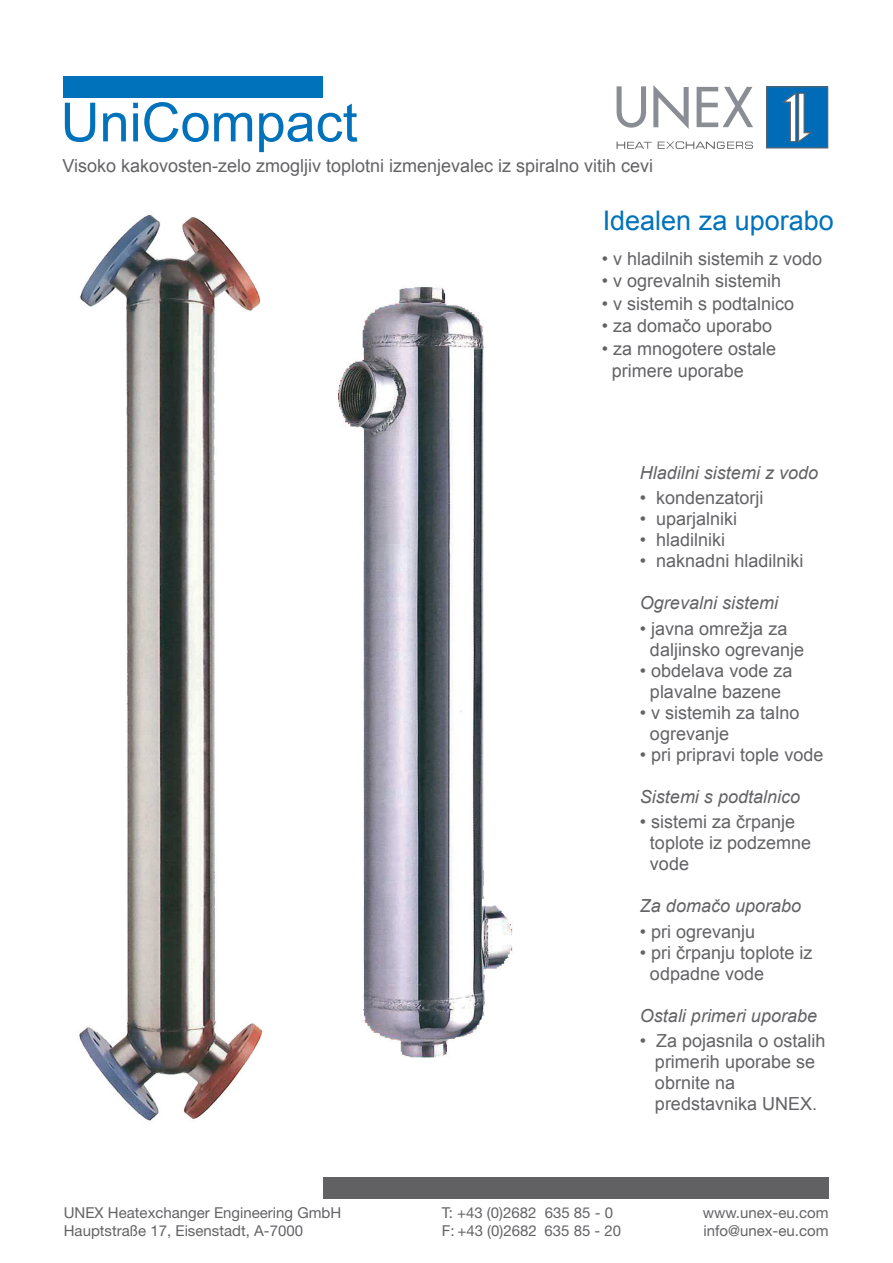
<style>
.page{position:relative;width:893px;height:1263px;background:#fff}
.page>*{position:absolute;margin:0;border:0;box-sizing:border-box;transform-origin:0 0}
.t1{font:54px "Arial";color:#0072bc}
.t2{font:27px "Arial";color:#0072bc}
.t3{font:18px/21px "Arial";color:#636366}
.t4{font:italic 18px "Arial";color:#636366}
.t5{font:15px "Helvetica Neue LT";color:#636366}
</style>
<div class="page">
<svg style="left:766px;top:86px;width:62px;height:62px;background:#267ab5"></svg>
<svg style="left:617px;top:142px;width:35px;height:7px"></svg>
<svg style="left:658px;top:141px;width:95px;height:8px"></svg>
<svg style="left:653px;top:85px;width:36px;height:44px"></svg>
<svg style="left:697px;top:87px;width:56px;height:40px"></svg>
<svg style="left:617px;top:86px;width:29px;height:42px"></svg>
<div style="left:64px;top:77px;width:259px;height:21px;background:#0072bc"></div>
<div style="left:323px;top:1177px;width:505px;height:21px;background:#616164"></div>
<img style="left:79px;top:215px;width:184px;height:906px">
<img style="left:338px;top:287px;width:175px;height:771px">
<h1 class="t1" style="left:61px;top:87px;width:299px">UniCompact</h1>
<p class="t3" style="left:62px;top:155px;width:592px">Visoko kakovosten-zelo zmogljiv toplotni izmenjevalec iz spiralno vitih cevi</p>
<h2 class="t2" style="left:603px;top:203px;width:233px">Idealen za uporabo</h2>
<p class="t3" style="left:602px;top:248px;width:222px">• v hladilnih sistemih z vodo</p>
<p class="t3" style="left:602px;top:271px;width:181px">• v ogrevalnih sistemih</p>
<p class="t3" style="left:602px;top:293px;width:194px">• v sistemih s podtalnico</p>
<p class="t3" style="left:602px;top:316px;width:172px">• za domačo uporabo</p>
<p class="t3" style="left:612px;top:337px;width:166px;line-height:22.5px;text-indent:-10px">• za mnogotere ostale primere uporabe</p>
<p class="t4" style="left:640px;top:461px;width:180px">Hladilni sistemi z vodo</p>
<p class="t3" style="left:640px;top:488px;width:125px">• kondenzatorji</p>
<p class="t3" style="left:640px;top:509px;width:99px">• uparjalniki</p>
<p class="t3" style="left:640px;top:530px;width:87px">• hladilniki</p>
<p class="t3" style="left:640px;top:551px;width:165px">• naknadni hladilniki</p>
<p class="t4" style="left:640px;top:591px;width:140px">Ogrevalni sistemi</p>
<p class="t3" style="left:650px;top:618px;width:156px;text-indent:-10px">• javna omrežja za daljinsko ogrevanje</p>
<p class="t3" style="left:640px;top:660px;width:154px;text-align:center">• obdelava vode za plavalne bazene</p>
<p class="t3" style="left:650px;top:702px;width:151px;text-indent:-10px">• v sistemih za talno ogrevanje</p>
<p class="t3" style="left:640px;top:744px;width:185px">• pri pripravi tople vode</p>
<p class="t4" style="left:640px;top:785px;width:162px">Sistemi s podtalnico</p>
<p class="t3" style="left:650px;top:812px;width:163px;text-indent:-10px">• sistemi za črpanje toplote iz podzemne vode</p>
<p class="t4" style="left:640px;top:894px;width:163px">Za domačo uporabo</p>
<p class="t3" style="left:640px;top:921px;width:117px">• pri ogrevanju</p>
<p class="t3" style="left:650px;top:942px;width:164px;text-indent:-10px">• pri črpanju toplote iz odpadne vode</p>
<p class="t4" style="left:640px;top:1004px;width:179px">Ostali primeri uporabe</p>
<p class="t3" style="left:655px;top:1031px;width:172px;text-indent:-15px">• Za pojasnila o ostalih primerih uporabe se obrnite na predstavnika UNEX.</p>
<p class="t5" style="left:64px;top:1204px;width:279px">UNEX Heatexchanger Engineering GmbH</p>
<p class="t5" style="left:442px;top:1204px;width:173px">T: +43 (0)2682 635 85 - 0</p>
<p class="t5" style="left:703px;top:1204px;width:127px">www.unex-eu.com</p>
<p class="t5" style="left:64px;top:1222px;width:241px">Hauptstraße 17, Eisenstadt, A-7000</p>
<p class="t5" style="left:442px;top:1222px;width:181px">F: +43 (0)2682 635 85 - 20</p>
<p class="t5" style="left:703px;top:1222px;width:127px">info@unex-eu.com</p>
</div>
